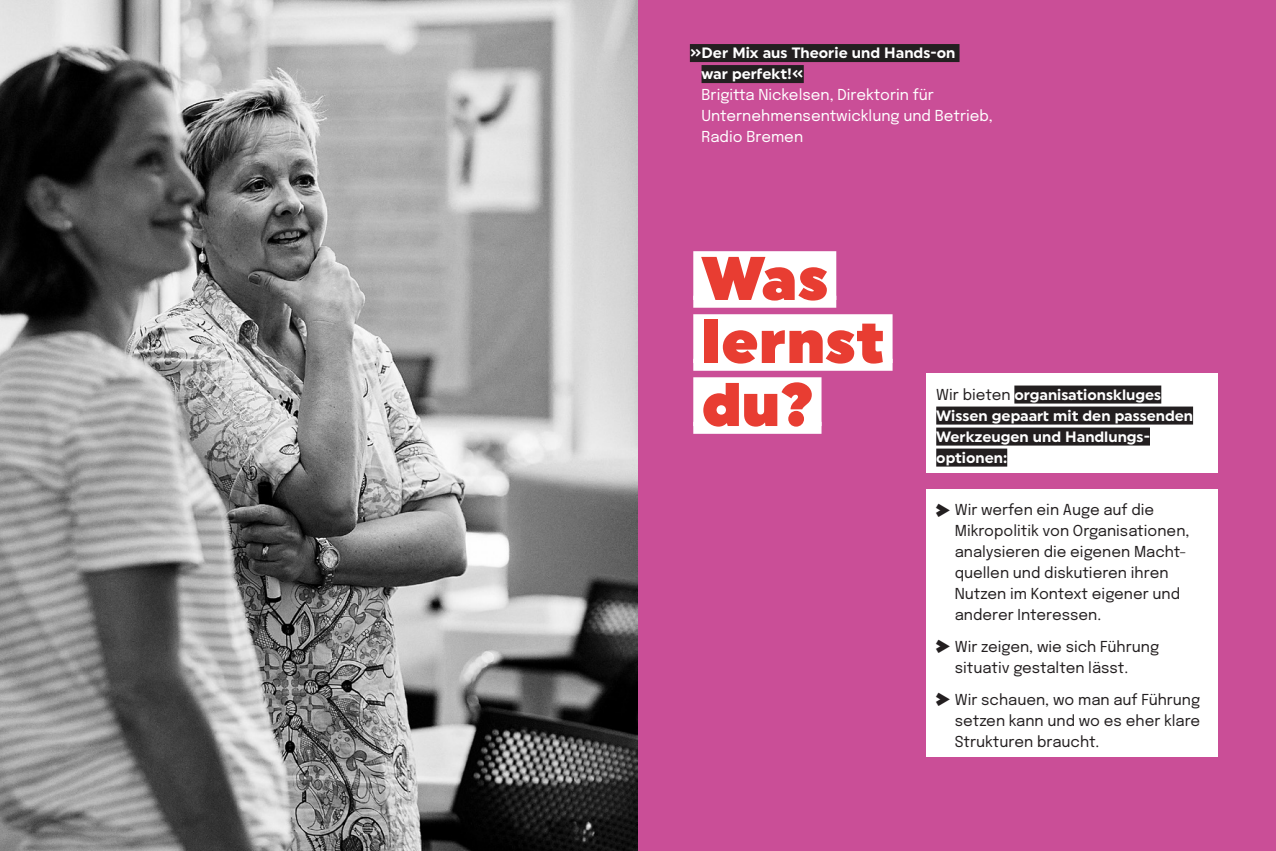
<style>
.page{position:relative;width:1276px;height:851px;background:#fff}
.page>*{position:absolute;margin:0;border:0;box-sizing:border-box;transform-origin:0 0}
.t1{font:61.5px/63px "Uniform Ultra";letter-spacing:.01em;color:#e83d32}
.t2{font:15px/21px "Epilogue";color:#231f20}
.t3{font:700 15px/21px "Uniform";color:#fff}
.t4{font:15px/21px "Epilogue";color:#fff}
.s1{font-family:"Epilogue";font-weight:400;color:#231f20}
.s2{font-family:"Arrowstfb";font-size:16.5px}
</style>
<div class="page">
<div style="left:638px;top:0;width:638px;height:850px;background:#ca4e97"></div>
<div style="left:693px;top:251px;width:143px;height:49px;background:#fff"></div>
<div style="left:693px;top:296px;width:143px;height:12px;background:#fff"></div>
<div style="left:693px;top:314px;width:199px;height:49px;background:#fff"></div>
<div style="left:693px;top:359px;width:199px;height:12px;background:#fff"></div>
<div style="left:693px;top:377px;width:128px;height:49px;background:#fff"></div>
<div style="left:693px;top:422px;width:128px;height:12px;background:#fff"></div>
<div style="left:926px;top:373px;width:291px;height:99px;background:#fff"></div>
<div style="left:1014px;top:385px;width:147px;height:18px;background:#231f20"></div>
<div style="left:936px;top:406px;width:257px;height:18px;background:#231f20"></div>
<div style="left:936px;top:427px;width:214px;height:18px;background:#231f20"></div>
<div style="left:936px;top:448px;width:71px;height:18px;background:#231f20"></div>
<div style="left:926px;top:489px;width:291px;height:267px;background:#fff"></div>
<img style="left:0;top:0;width:638px;height:850px">
<div style="left:690px;top:44px;width:269px;height:18px;background:#231f20"></div>
<div style="left:701px;top:65px;width:103px;height:18px;background:#231f20"></div>
<p class="t3" style="left:701px;top:42px;width:255px;text-indent:-12px">»Der Mix aus Theorie und Hands-on war perfekt!«</p>
<p class="t4" style="left:701px;top:84px;width:293px">Brigitta Nickelsen, Direktorin für<br>Unternehmensentwicklung und Betrieb,<br>Radio Bremen</p>
<h1 class="t1" style="left:702px;top:246px;width:184px">Was lernst du?</h1>
<p class="t3" style="left:936px;top:384px;width:258px"><span class="s1">Wir bieten</span> organisationskluges<br>Wissen gepaart mit den passenden<br>Werkzeugen und Handlungs&shy;optionen:</p>
<p class="t2" style="left:954px;top:498px;width:236px;text-indent:-19px"><span class="s2">p</span> Wir werfen ein Auge auf die<br>Mikropolitik von Organisationen, analysieren die eigenen Macht&shy;quellen und diskutieren ihren<br>Nutzen im Kontext eigener und anderer Interessen.</p>
<p class="t2" style="left:954px;top:635px;width:206px;text-indent:-19px"><span class="s2">p</span> Wir zeigen, wie sich Führung situativ gestalten lässt.</p>
<p class="t2" style="left:954px;top:687px;width:247px;text-align:justify;text-indent:-19px"><span class="s2">p</span> Wir schauen, wo man auf Führung setzen kann und wo es eher klare Strukturen braucht.</p>
</div>
